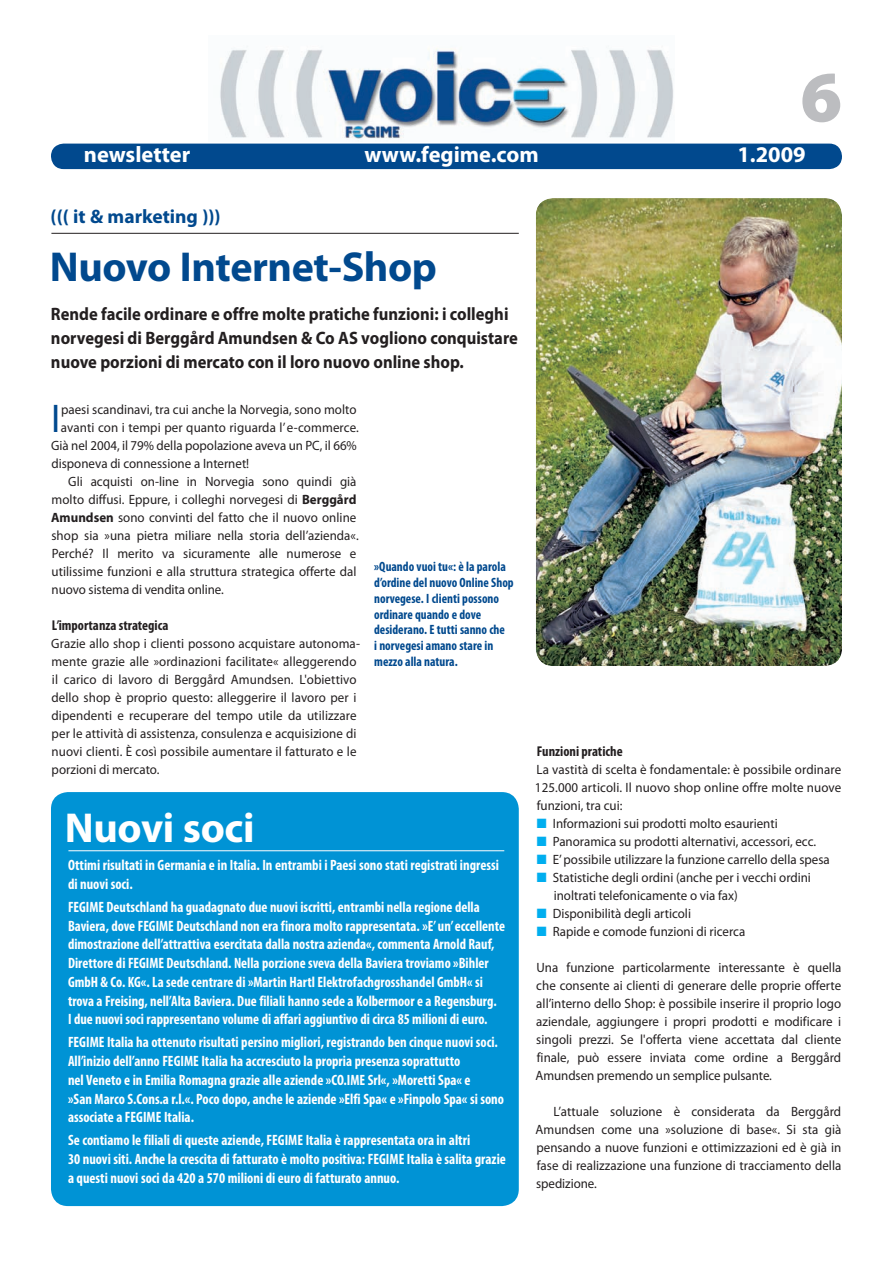
<style>
.page{position:relative;width:893px;height:1263px;background:#fff}
.page>*{position:absolute;margin:0;border:0;box-sizing:border-box;transform-origin:0 0}
.t1{font:900 72.75px "Myriad Pro";color:#bcbdc0}
.t2{font:700 42px "Myriad Pro";letter-spacing:-.01em;color:#01498e}
.t3{font:700 42px "Myriad Pro";letter-spacing:-.01em;color:#fff}
.t4{font:40.2px "Myriad Pro";color:#01498e;scale:.96 1}
.t5{font:700 22.5px "Myriad Pro";color:#fff}
.t6{font:700 19.5px "Myriad Pro";color:#01498e}
.t7{font:700 18px/24px "Myriad Pro";color:#231f20;scale:.92 1}
.t8{font:700 condensed 15px/18.8px "Myriad Pro";color:#fff;scale:.96 1}
.t9{font:700 condensed 15px/18.8px "Myriad Pro";color:#fff;scale:.95 1}
.t10{font:700 condensed 14.25px "Myriad Pro";color:#231f20}
.t11{font:13.5px/18px "Myriad Pro";letter-spacing:.005em;color:#231f20;text-align:justify;scale:.96 1}
.t12{font:700 condensed 13.5px/15.8px "Myriad Pro";color:#01498e;scale:.96 1}
.s1{font-weight:700}
.s2{color:#00aeef}
</style>
<div class="page">
<hr style="left:51px;top:233px;width:468px;height:1px;background:#231f20">
<div style="left:51px;top:144px;width:791px;height:25px;background:#01498e;border-radius:13px"></div>
<img style="left:220px;top:46px;width:454px;height:93px">
<img style="left:536px;top:198px;width:306px;height:468px;border-radius:17px">
<div style="left:51px;top:792px;width:468px;height:414px;background:#0093d5;border-radius:17px"></div>
<hr style="left:68px;top:850px;width:436px;height:1px;background:#fff">
<h1 class="t1" style="left:800px;top:69px;width:43px">6</h1>
<h3 class="t5" style="left:84px;top:146px;width:108px">newsletter</h3>
<h3 class="t5" style="left:364px;top:146px;width:176px">www.fegime.com</h3>
<h3 class="t5" style="left:737px;top:146px;width:70px">1.2009</h3>
<h3 class="t6" style="left:51px;top:209px;width:172px">((( it &amp; marketing )))</h3>
<h2 class="t2" style="left:50px;top:251px;width:389px">Nuovo Internet-Shop</h2>
<h3 class="t7" style="left:51px;top:303px;width:509px">Rende facile ordinare e offre molte pratiche funzioni: i colleghi norvegesi di Berggård Amundsen &amp; Co AS vogliono conquistare nuove porzioni di mercato con il loro nuovo online shop.</h3>
<h3 class="t4" style="left:51px;top:403px;width:11px">I</h3>
<p class="t11" style="left:61px;top:402px;width:309px">paesi scandinavi, tra cui anche la Norvegia, sono molto</p>
<p class="t11" style="left:61px;top:420px;width:312px">avanti con i tempi per quanto riguarda l’e-commerce.</p>
<p class="t11" style="left:51px;top:438px;width:320px">Già nel 2004, il 79% della popolazione aveva un PC, il 66%</p>
<p class="t11" style="left:51px;top:456px;width:208px">disponeva di connessione a Internet!</p>
<p class="t11" style="left:68px;top:474px;width:302px">Gli acquisti on-line in Norvegia sono quindi già</p>
<p class="t11" style="left:52px;top:492px;width:319px">molto diffusi. Eppure, i colleghi norvegesi di <span class="s1">Berggård</span></p>
<p class="t11" style="left:51px;top:510px;width:320px"><span class="s1">Amundsen</span> sono convinti del fatto che il nuovo online</p>
<p class="t11" style="left:51px;top:528px;width:322px">shop sia »una pietra miliare nella storia dell’azienda«.</p>
<p class="t11" style="left:52px;top:546px;width:319px">Perché? Il merito va sicuramente alle numerose e</p>
<p class="t11" style="left:52px;top:564px;width:319px">utilissime funzioni e alla struttura strategica offerte dal</p>
<p class="t11" style="left:52px;top:582px;width:181px">nuovo sistema di vendita online.</p>
<p class="t10" style="left:52px;top:620px;width:118px">L’importanza strategica</p>
<p class="t11" style="left:51px;top:636px;width:323px;text-align:left">Grazie allo shop i clienti possono acquistare autonoma&shy;mente grazie alle »ordinazioni facilitate« alleggerendo il carico di lavoro di Berggård Amundsen. L'obiettivo dello shop è proprio questo: alleggerire il lavoro per i dipendenti e recuperare del tempo utile da utilizzare per le attività di assistenza, consulenza e acquisizione di nuovi clienti. È così possibile aumentare il fatturato e le porzioni di mercato.</p>
<h2 class="t3" style="left:65px;top:811px;width:191px">Nuovi soci</h2>
<p class="t12" style="left:374px;top:560px;width:147px">»Quando vuoi tu«: è la parola d’ordine del nuovo Online Shop norvegese. I clienti possono ordinare quando e dove desiderano. E tutti sanno che<br>i norvegesi amano stare in mezzo alla natura.</p>
<p class="t8" style="left:68px;top:857px;width:450px">Ottimi risultati in Germania e in Italia. In entrambi i Paesi sono stati registrati ingressi di nuovi soci.</p>
<p class="t9" style="left:68px;top:899px;width:462px">FEGIME Deutschland ha guadagnato due nuovi iscritti, entrambi nella regione della Baviera, dove FEGIME Deutschland non era finora molto rappresentata. »E’ un’eccellente dimostrazione dell’attrattiva esercitata dalla nostra azienda«, commenta Arnold Rauf, Direttore di FEGIME Deutschland. Nella porzione sveva della Baviera troviamo »Bihler GmbH &amp; Co. KG«. La sede centrare di »Martin Hartl Elektrofachgrosshandel GmbH« si trova a Freising, nell’Alta Baviera. Due filiali hanno sede a Kolbermoor e a Regensburg.<br>I due nuovi soci rappresentano volume di affari aggiuntivo di circa 85 milioni di euro.</p>
<p class="t8" style="left:68px;top:1034px;width:456px">FEGIME Italia ha ottenuto risultati persino migliori, registrando ben cinque nuovi soci.<br>All’inizio dell’anno FEGIME Italia ha accresciuto la propria presenza soprattutto<br>nel Veneto e in Emilia Romagna grazie alle aziende »CO.IME Srl«, »Moretti Spa« e<br>»San Marco S.Cons.a r.l.«. Poco dopo, anche le aziende »Elfi Spa« e »Finpolo Spa« si sono associate a FEGIME Italia.</p>
<p class="t8" style="left:68px;top:1132px;width:458px">Se contiamo le filiali di queste aziende, FEGIME Italia è rappresentata ora in altri<br>30 nuovi siti. Anche la crescita di fatturato è molto positiva: FEGIME Italia è salita grazie a questi nuovi soci da 420 a 570 milioni di euro di fatturato annuo.</p>
<p class="t10" style="left:537px;top:746px;width:87px">Funzioni pratiche</p>
<p class="t11" style="left:535px;top:762px;width:321px">La vastità di scelta è fondamentale: è possibile ordinare 125.000 articoli. Il nuovo shop online offre molte nuove funzioni, tra cui:</p>
<p class="t11" style="left:537px;top:816px;width:252px"><span class="s2">■</span> Informazioni sui prodotti molto esaurienti</p>
<p class="t11" style="left:537px;top:834px;width:292px"><span class="s2">■</span> Panoramica su prodotti alternativi, accessori, ecc.</p>
<p class="t11" style="left:537px;top:852px;width:307px"><span class="s2">■</span> E’ possibile utilizzare la funzione carrello della spesa</p>
<p class="t11" style="left:554px;top:870px;width:269px;text-indent:-17px"><span class="s2">■</span> Statistiche degli ordini (anche per i vecchi ordini inoltrati telefonicamente o via fax)</p>
<p class="t11" style="left:537px;top:906px;width:162px"><span class="s2">■</span> Disponibilità degli articoli</p>
<p class="t11" style="left:537px;top:924px;width:219px"><span class="s2">■</span> Rapide e comode funzioni di ricerca</p>
<p class="t11" style="left:535px;top:960px;width:320px">Una funzione particolarmente interessante è quella che consente ai clienti di generare delle proprie offerte all’interno dello Shop: è possibile inserire il proprio logo aziendale, aggiungere i propri prodotti e modificare i singoli prezzi. Se l'offerta viene accettata dal cliente finale, può essere inviata come ordine a Berggård Amundsen premendo un semplice pulsante.</p>
<p class="t11" style="left:535px;top:1104px;width:320px;text-indent:18px">L’attuale soluzione è considerata da Berggård Amundsen come una »soluzione di base«. Si sta già pensando a nuove funzioni e ottimizzazioni ed è già in fase di realizzazione una funzione di tracciamento della spedizione.</p>
</div>
